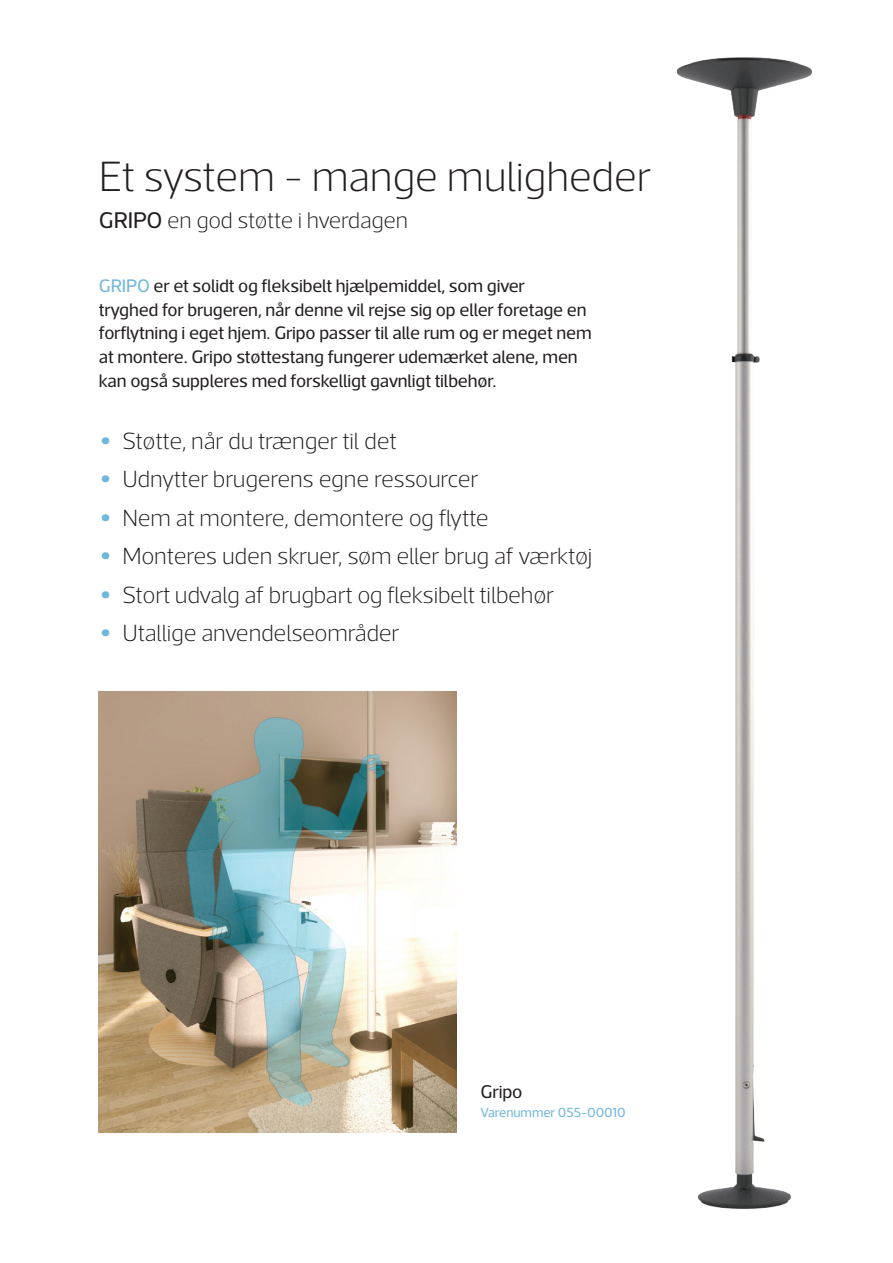
<style>
.page{position:relative;width:893px;height:1263px;background:#fff}
.page>*{position:absolute;margin:0;border:0;box-sizing:border-box;transform-origin:0 0}
.t1{font:200 43.05px "Acto";letter-spacing:-.01em;color:#231f20}
.t2{font:200 23.85px "Acto";letter-spacing:-.01em;color:#231f20}
.t3{font:200 23.1px "Acto";letter-spacing:-.01em;color:#231f20}
.t4{font:18.75px "Acto";letter-spacing:-.01em;color:#231f20}
.t5{font:18.45px/23.5px "Acto";letter-spacing:-.01em;color:#231f20}
.t6{font:13.5px "Acto";letter-spacing:-.005em;color:#71b7dc}
.s1{font-weight:400}
.s2{color:#71b7dc}
.s3{font-size:49.95px;color:#71b7dc}
</style>
<div class="page">
<img style="left:99px;top:692px;width:358px;height:441px">
<img style="left:676px;top:57px;width:137px;height:1152px">
<h1 class="t1" style="left:99px;top:152px;width:553px">Et system - mange muligheder</h1>
<p class="t3" style="left:99px;top:207px;width:311px"><span class="s1">GRIPO</span> en god støtte i hverdagen</p>
<p class="t5" style="left:99px;top:274px;width:494px"><span class="s2">GRIPO</span> er et solidt og fleksibelt hjælpemiddel, som giver<br>tryghed for brugeren, når denne vil rejse sig op eller foretage en forflytning i eget hjem. Gripo passer til alle rum og er meget nem at montere. Gripo støttestang fungerer udemærket alene, men kan også suppleres med forskelligt gavnligt tilbehør.</p>
<p class="t2" style="left:99px;top:427px;width:299px"><span class="s3">•</span> Støtte, når du trænger til det</p>
<p class="t2" style="left:99px;top:466px;width:381px"><span class="s3">•</span> Udnytter brugerens egne ressourcer</p>
<p class="t2" style="left:99px;top:504px;width:392px"><span class="s3">•</span> Nem at montere, demontere og flytte</p>
<p class="t2" style="left:99px;top:543px;width:495px"><span class="s3">•</span> Monteres uden skruer, søm eller brug af værktøj</p>
<p class="t2" style="left:99px;top:581px;width:457px"><span class="s3">•</span> Stort udvalg af brugbart og fleksibelt tilbehør</p>
<p class="t2" style="left:99px;top:620px;width:302px"><span class="s3">•</span> Utallige anvendelseområder</p>
<p class="t4" style="left:480px;top:1081px;width:44px">Gripo</p>
<p class="t6" style="left:480px;top:1104px;width:147px">Varenummer 055-00010</p>
</div>
